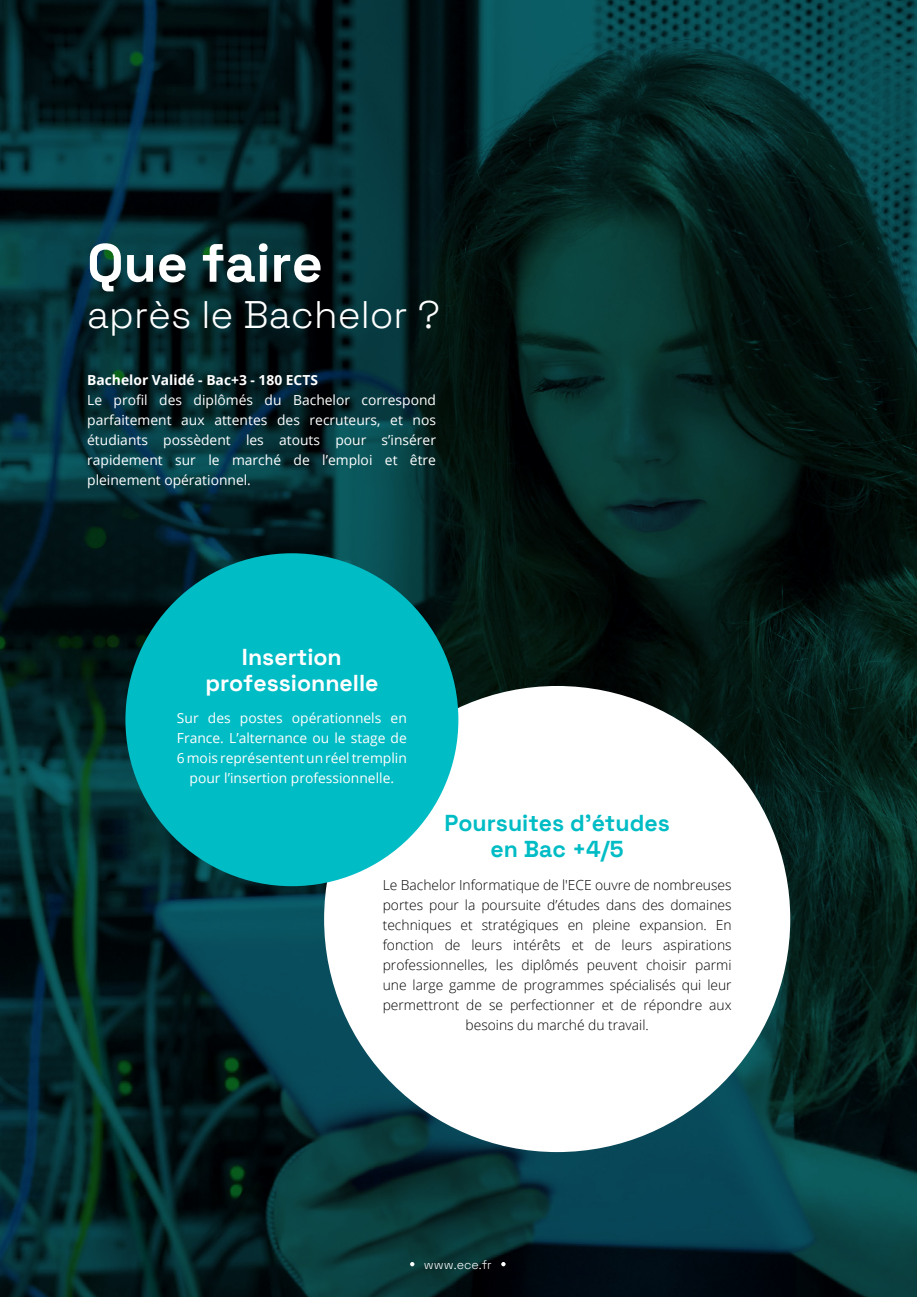
<style>
.page{position:relative;width:917px;height:1297px;background:#fff}
.page>*{position:absolute;margin:0;border:0;box-sizing:border-box;transform-origin:0 0}
.t1{font:300 53.9px "Space Grotesk";color:#fff}
.t2{font:300 38.5px "Space Grotesk";color:#fff}
.t3{font:300 23.1px/26.1px "Space Grotesk";color:#00bcc5;text-align:center}
.t4{font:300 23.1px/26.1px "Space Grotesk";color:#fff;text-align:center}
.t5{font:300 13.83px/19.9px "Open Sans";color:#000;text-align:center}
.t6{font:13.83px/19.9px "Open Sans";color:#fff;text-align:justify}
.t7{font:700 13.83px "Open Sans";color:#fff}
.t8{font:300 12.25px "Space Grotesk";color:#fff}
</style>
<div class="page">
<img style="left:0;top:0;width:917px;height:1297px">
<div style="left:324px;top:686px;width:466px;height:466px;background:#fff;border-radius:50%"></div>
<svg style="left:410px;top:1262px;width:4px;height:4px"></svg>
<svg style="left:501px;top:1262px;width:4px;height:4px"></svg>
<div style="left:125px;top:553px;width:333px;height:333px;background:#00bcc5;border-radius:50%"></div>
<h1 class="t1" style="left:87px;top:223px;width:237px">Que faire</h1>
<h2 class="t2" style="left:87px;top:286px;width:354px">après le Bachelor ?</h2>
<p class="t7" style="left:87px;top:371px;width:232px">Bachelor Validé - Bac+3 - 180 ECTS</p>
<p class="t6" style="left:87px;top:390px;width:350px">Le profil des diplômés du Bachelor correspond parfaitement aux attentes des recruteurs, et nos étudiants possèdent les atouts pour s’insérer rapidement sur le marché de l’emploi et être pleinement opérationnel.</p>
<h3 class="t4" style="left:205px;top:642px;width:175px">Insertion professionnelle</h3>
<p class="t6" style="left:177px;top:708px;width:231px;text-align:center">Sur des postes opérationnels en France. L’alternance ou le stage de 6 mois représentent un réel tremplin pour l’insertion professionnelle.</p>
<h3 class="t3" style="left:444px;top:808px;width:227px">Poursuites d'études en Bac +4/5</h3>
<p class="t5" style="left:383px;top:875px;width:350px">Le Bachelor Informatique de l'ECE ouvre de nombreuses portes pour la poursuite d’études dans des domaines techniques et stratégiques en pleine expansion. En fonction de leurs intérêts et de leurs aspirations professionnelles, les diplômés peuvent choisir parmi une large gamme de programmes spécialisés qui leur permettront de se perfectionner et de répondre aux besoins du marché du travail.</p>
<p class="t8" style="left:424px;top:1255px;width:69px">www.ece.fr</p>
</div>
